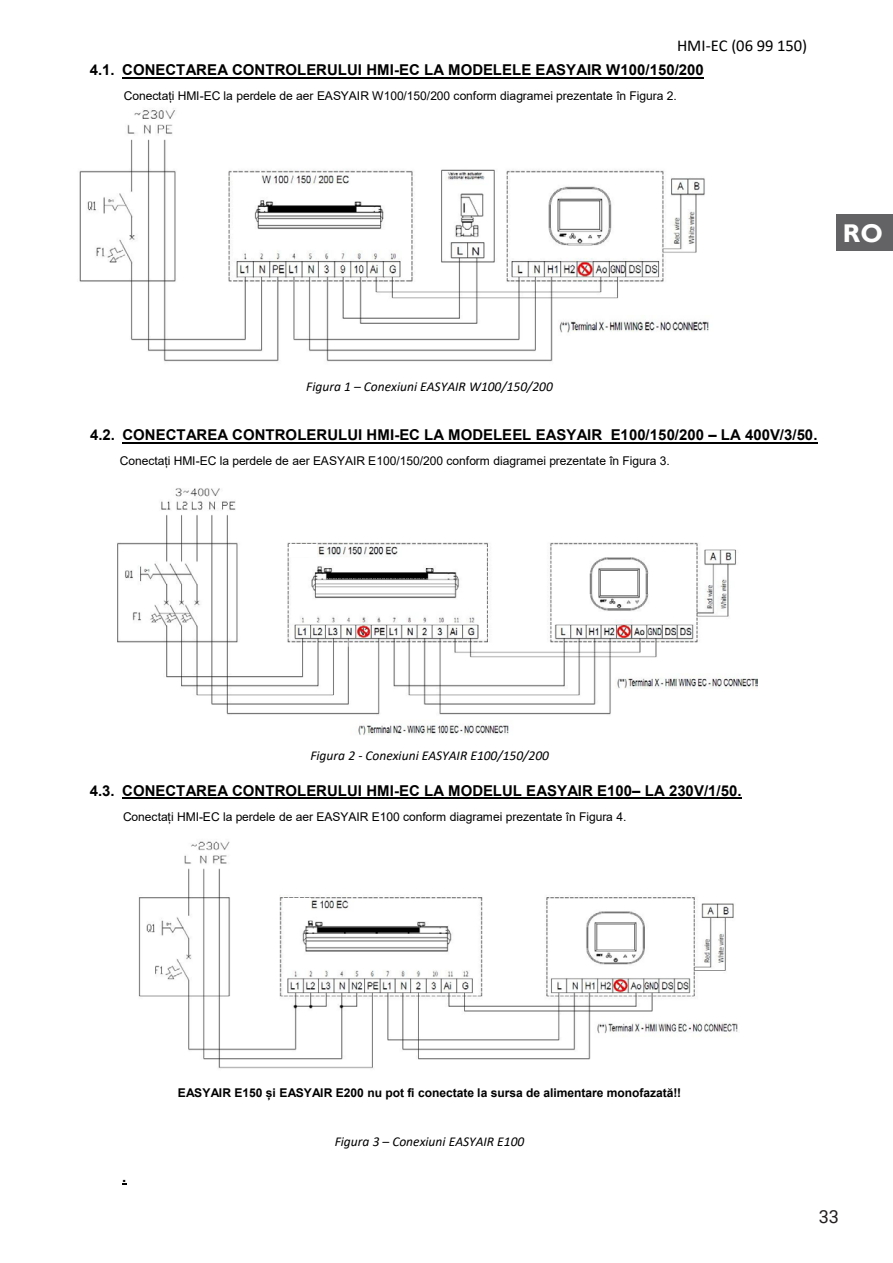
<style>
.page{position:relative;width:893px;height:1263px;background:#fff}
.page>*{position:absolute;margin:0;border:0;box-sizing:border-box;transform-origin:0 0}
.t1{font:700 25.65px "Gill Sans";color:#fff}
.t2{font:18px "Roboto";color:#231f20}
.t3{font:16.5px "Calibri";color:#000}
.t4{font:700 15px "Arial";color:#000}
.t5{font:italic 13.5px "Calibri";color:#000}
.t6{font:12px "Arial";letter-spacing:-.005em;color:#000}
.t7{font:700 12px "Arial";color:#000}
.s1{font-style:inherit}
</style>
<div class="page">
<div style="left:836px;top:214px;width:57px;height:37px;background:#636366"></div>
<hr style="left:122px;top:77px;width:582px;height:2px;background:#000">
<hr style="left:122px;top:442px;width:696px;height:2px;background:#000">
<hr style="left:122px;top:797px;width:619px;height:2px;background:#000">
<img style="left:79px;top:108px;width:630px;height:254px">
<img style="left:117px;top:488px;width:640px;height:247px">
<img style="left:138px;top:841px;width:600px;height:228px">
<div style="left:233px;top:173px;width:27px;height:12px;background:#fff"></div>
<div style="left:290px;top:545px;width:27px;height:12px;background:#fff"></div>
<div style="left:283px;top:898px;width:27px;height:13px;background:#fff"></div>
<p class="t3" style="left:677px;top:34px;width:132px">HMI-EC (06 99 150)</p>
<p class="t4" style="left:90px;top:59px;width:615px">4.1. CONECTAREA CONTROLERULUI HMI-EC LA MODELELE EASYAIR W100/150/200</p>
<p class="t6" style="left:124px;top:88px;width:555px"><span class="s1">Conectați</span> HMI-EC la perdele de aer EASYAIR W100/150/200 conform diagramei prezentate în Figura 2.</p>
<h1 class="t1" style="left:843px;top:217px;width:41px">RO</h1>
<p class="t5" style="left:306px;top:377px;width:248px">Figura 1 – Conexiuni EASYAIR W100/150/200</p>
<p class="t4" style="left:90px;top:425px;width:729px">4.2. CONECTAREA CONTROLERULUI HMI-EC LA MODELEEL EASYAIR E100/150/200 <span class="s1">–</span> LA 400V/3/50.</p>
<p class="t6" style="left:120px;top:453px;width:552px"><span class="s1">Conectați HMI</span>-EC la perdele de aer EASYAIR E100/150/200 conform diagramei prezentate în Figura 3.</p>
<p class="t5" style="left:310px;top:746px;width:240px">Figura 2 - Conexiuni EASYAIR E100/150/200</p>
<p class="t4" style="left:90px;top:780px;width:653px">4.3. CONECTAREA CONTROLERULUI HMI-EC LA MODELUL EASYAIR E100<span class="s1">–</span> LA 230V/1/50.</p>
<p class="t6" style="left:123px;top:808px;width:505px"><span class="s1">Conectați HMI</span>-EC la perdele de aer EASYAIR E100 conform diagramei prezentate în Figura 4.</p>
<p class="t4" style="left:122px;top:1166px;width:6px">.</p>
<p class="t7" style="left:178px;top:1084px;width:505px"><span class="s1">E</span>ASYAIR E150 și EASYAIR E200 nu pot fi conectate la sursa de alimentare monofazată!!</p>
<p class="t5" style="left:335px;top:1132px;width:191px">Figura 3 – Conexiuni EASYAIR E100</p>
<h2 class="t2" style="left:819px;top:1204px;width:22px">33</h2>
</div>
